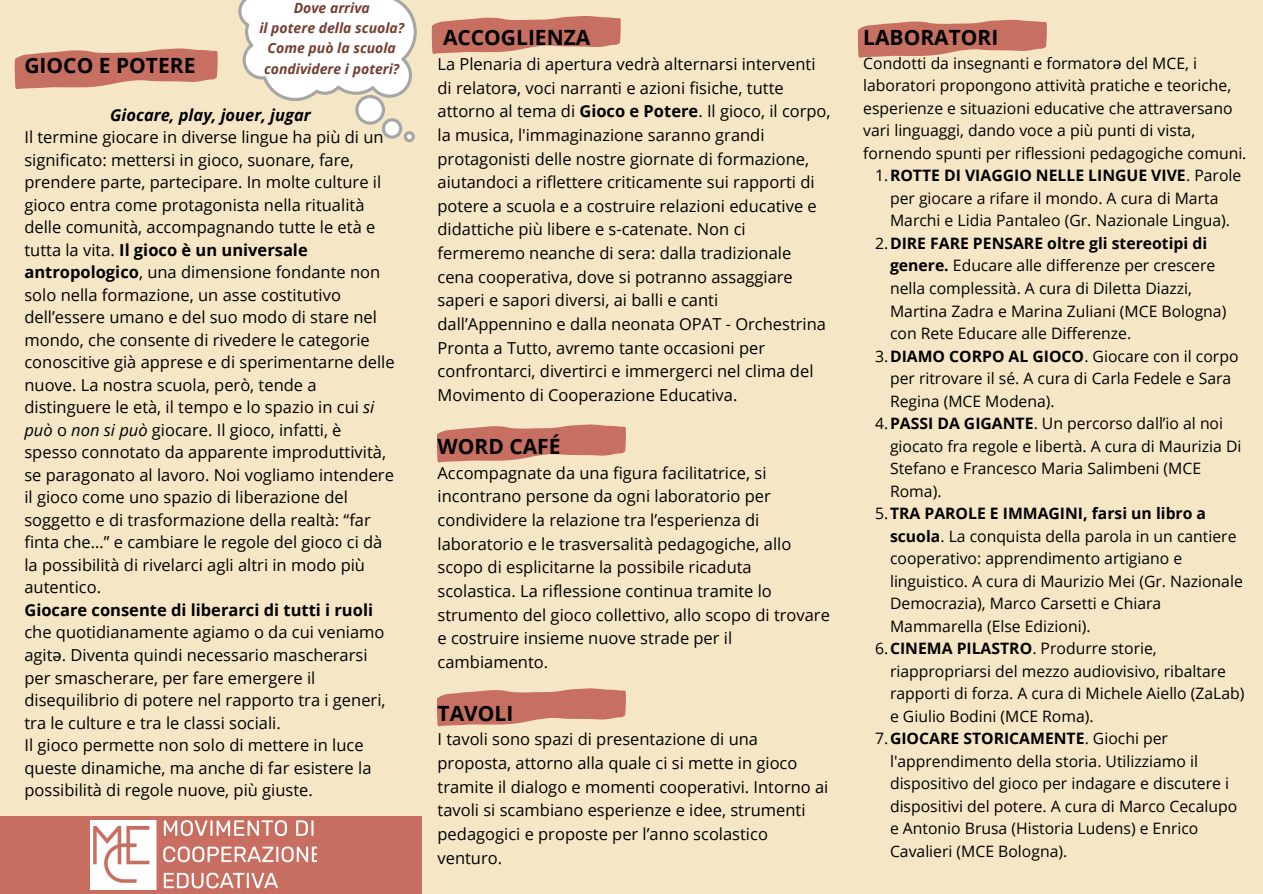
<style>
.page{position:relative;width:1263px;height:894px;background:#fff}
.page>*{position:absolute;margin:0;border:0;box-sizing:border-box;transform-origin:0 0}
.t1{font:700 21px "Open Sans";color:#000}
.t2{font:16.5px/22.5px "Open Sans";color:#000}
.t3{font:700 16.5px "Open Sans";color:#000}
.t4{font:italic 700 16.5px "Open Sans";color:#000}
.t5{font:15.75px "Open Sans";color:#000}
.t6{font:700 15.75px "Open Sans";color:#000}
.t7{font:italic 700 14.1px/20.2px "Open Sans";color:#763e32;text-align:center}
.s1{font-weight:700}
.s2{font-style:italic}
.s3{font-family:"Noto Sans"}
.s4{font-weight:400}
</style>
<div class="page">
<div style="left:0;top:0;width:1263px;height:893px;background:#f5e7c5"></div>
<svg style="left:238px;top:0;width:179px;height:142px"></svg>
<svg style="left:15px;top:48px;width:203px;height:41px"></svg>
<svg style="left:432px;top:16px;width:189px;height:38px"></svg>
<svg style="left:437px;top:424px;width:189px;height:38px"></svg>
<svg style="left:437px;top:688px;width:189px;height:38px"></svg>
<div style="left:0;top:816px;width:421px;height:77px;background:#c76e60"></div>
<img style="left:91px;top:820px;width:226px;height:68px">
<svg style="left:858px;top:20px;width:189px;height:38px"></svg>
<p class="t7" style="left:259px;top:-3px;width:146px">Dove arriva<br>il potere della scuola?<br>Come può la scuola condividere i poteri?</p>
<p class="t1" style="left:24px;top:51px;width:172px">GIOCO E POTERE</p>
<p class="t4" style="left:110px;top:103px;width:202px">Giocare, play, jouer, jugar</p>
<p class="t2" style="left:24px;top:125px;width:372px">Il termine giocare in diverse lingue ha più di un significato: mettersi in gioco, suonare, fare, prendere parte, partecipare. In molte culture il gioco entra come protagonista nella ritualità delle comunità, accompagnando tutte le età e tutta la vita. <span class="s1">Il gioco è un universale antropologico</span>, una dimensione fondante non solo nella formazione, un asse costitutivo dell’essere umano e del suo modo di stare nel mondo, che consente di rivedere le categorie conoscitive già apprese e di sperimentarne delle nuove. La nostra scuola, però, tende a distinguere le età, il tempo e lo spazio in cui <span class="s2">si può</span> o <span class="s2">non si può</span> giocare. Il gioco, infatti, è spesso connotato da apparente improduttività, se paragonato al lavoro. Noi vogliamo intendere il gioco come uno spazio di liberazione del soggetto e di trasformazione della realtà: “far finta che…” e cambiare le regole del gioco ci dà la possibilità di rivelarci agli altri in modo più autentico.</p>
<p class="t3" style="left:24px;top:598px;width:350px">Giocare consente di liberarci di tutti i ruoli</p>
<p class="t2" style="left:24px;top:620px;width:363px">che quotidianamente agiamo o da cui veniamo agit<span class="s3">ə</span>. Diventa quindi necessario mascherarsi per smascherare, per fare emergere il disequilibrio di potere nel rapporto tra i generi, tra le culture e tra le classi sociali.<br>Il gioco permette non solo di mettere in luce queste dinamiche, ma anche di far esistere la possibilità di regole nuove, più giuste.</p>
<p class="t1" style="left:443px;top:23px;width:149px">ACCOGLIENZA</p>
<p class="t2" style="left:437px;top:52px;width:395px;line-height:23.7px">La Plenaria di apertura vedrà alternarsi interventi di relator<span class="s3">ə</span>, voci narranti e azioni fisiche, tutte attorno al tema di <span class="s1">Gioco e Potere</span>. Il gioco, il corpo, la musica, l'immaginazione saranno grandi protagonisti delle nostre giornate di formazione, aiutandoci a riflettere criticamente sui rapporti di potere a scuola e a costruire relazioni educative e didattiche più libere e s-catenate. Non ci fermeremo neanche di sera: dalla tradizionale cena cooperativa, dove si potranno assaggiare saperi e sapori diversi, ai balli e canti dall’Appennino e dalla neonata OPAT - Orchestrina Pronta a Tutto, avremo tante occasioni per confrontarci, divertirci e immergerci nel clima del Movimento di Cooperazione Educativa.</p>
<p class="t1" style="left:437px;top:431px;width:124px">WORD CAFÉ</p>
<p class="t2" style="left:437px;top:460px;width:394px;line-height:23.7px">Accompagnate da una figura facilitatrice, si incontrano persone da ogni laboratorio per condividere la relazione tra l’esperienza di laboratorio e le trasversalità pedagogiche, allo scopo di esplicitarne la possibile ricaduta scolastica. La riflessione continua tramite lo strumento del gioco collettivo, allo scopo di trovare e costruire insieme nuove strade per il cambiamento.</p>
<p class="t1" style="left:437px;top:698px;width:77px">TAVOLI</p>
<p class="t2" style="left:437px;top:727px;width:392px;line-height:23.7px">I tavoli sono spazi di presentazione di una proposta, attorno alla quale ci si mette in gioco tramite il dialogo e momenti cooperativi. Intorno ai tavoli si scambiano esperienze e idee, strumenti pedagogici e proposte per l’anno scolastico venturo.</p>
<p class="t1" style="left:863px;top:23px;width:137px">LABORATORI</p>
<p class="t5" style="left:863px;top:52px;width:335px">Condotti da insegnanti e formator<span class="s3">ə</span> del MCE, i</p>
<p class="t5" style="left:863px;top:74px;width:369px">laboratori propongono attività pratiche e teoriche,</p>
<p class="t5" style="left:863px;top:97px;width:371px">esperienze e situazioni educative che attraversano</p>
<p class="t5" style="left:863px;top:119px;width:333px">vari linguaggi, dando voce a più punti di vista,</p>
<p class="t5" style="left:863px;top:142px;width:385px">fornendo spunti per riflessioni pedagogiche comuni.</p>
<p class="t6" style="left:875px;top:164px;width:368px"><span class="s4">1.</span>ROTTE DI VIAGGIO NELLE LINGUE VIVE<span class="s4">. Parole</span></p>
<p class="t5" style="left:890px;top:187px;width:330px">per giocare a rifare il mondo. A cura di Marta</p>
<p class="t5" style="left:890px;top:209px;width:341px">Marchi e Lidia Pantaleo (Gr. Nazionale Lingua).</p>
<p class="t6" style="left:875px;top:232px;width:333px"><span class="s4">2.</span>DIRE FARE PENSARE oltre gli stereotipi di</p>
<p class="t5" style="left:890px;top:254px;width:327px"><span class="s1">genere.</span> Educare alle differenze per crescere</p>
<p class="t5" style="left:890px;top:277px;width:304px">nella complessità. A cura di Diletta Diazzi,</p>
<p class="t5" style="left:890px;top:299px;width:338px">Martina Zadra e Marina Zuliani (MCE Bologna)</p>
<p class="t5" style="left:890px;top:322px;width:243px">con Rete Educare alle Differenze.</p>
<p class="t5" style="left:875px;top:344px;width:365px">3.<span class="s1">DIAMO CORPO AL GIOCO</span>. Giocare con il corpo</p>
<p class="t5" style="left:890px;top:367px;width:343px">per ritrovare il sé. A cura di Carla Fedele e Sara</p>
<p class="t5" style="left:890px;top:389px;width:166px">Regina (MCE Modena).</p>
<p class="t5" style="left:875px;top:412px;width:349px">4.<span class="s1">PASSI DA GIGANTE</span>. Un percorso dall’io al noi</p>
<p class="t5" style="left:890px;top:434px;width:353px">giocato fra regole e libertà. A cura di Maurizia Di</p>
<p class="t5" style="left:890px;top:457px;width:313px">Stefano e Francesco Maria Salimbeni (MCE</p>
<p class="t5" style="left:890px;top:479px;width:53px">Roma).</p>
<p class="t6" style="left:875px;top:502px;width:332px"><span class="s4">5.</span>TRA PAROLE E IMMAGINI, farsi un libro a</p>
<p class="t5" style="left:890px;top:524px;width:348px"><span class="s1">scuola</span>. La conquista della parola in un cantiere</p>
<p class="t5" style="left:890px;top:547px;width:294px">cooperativo: apprendimento artigiano e</p>
<p class="t5" style="left:890px;top:569px;width:354px">linguistico. A cura di Maurizio Mei (Gr. Nazionale</p>
<p class="t5" style="left:890px;top:592px;width:273px">Democrazia), Marco Carsetti e Chiara</p>
<p class="t5" style="left:890px;top:614px;width:202px">Mammarella (Else Edizioni).</p>
<p class="t5" style="left:875px;top:637px;width:283px">6.<span class="s1">CINEMA PILASTRO</span>. Produrre storie,</p>
<p class="t5" style="left:890px;top:659px;width:337px">riappropriarsi del mezzo audiovisivo, ribaltare</p>
<p class="t5" style="left:890px;top:682px;width:356px">rapporti di forza. A cura di Michele Aiello (ZaLab)</p>
<p class="t5" style="left:890px;top:704px;width:205px">e Giulio Bodini (MCE Roma).</p>
<p class="t6" style="left:875px;top:727px;width:294px"><span class="s4">7.</span>GIOCARE STORICAMENTE<span class="s4">. Giochi per</span></p>
<p class="t5" style="left:890px;top:749px;width:310px">l'apprendimento della storia. Utilizziamo il</p>
<p class="t5" style="left:890px;top:772px;width:341px">dispositivo del gioco per indagare e discutere i</p>
<p class="t5" style="left:890px;top:794px;width:349px">dispositivi del potere. A cura di Marco Cecalupo</p>
<p class="t5" style="left:890px;top:817px;width:310px">e Antonio Brusa (Historia Ludens) e Enrico</p>
<p class="t5" style="left:890px;top:839px;width:179px">Cavalieri (MCE Bologna).</p>
</div>
